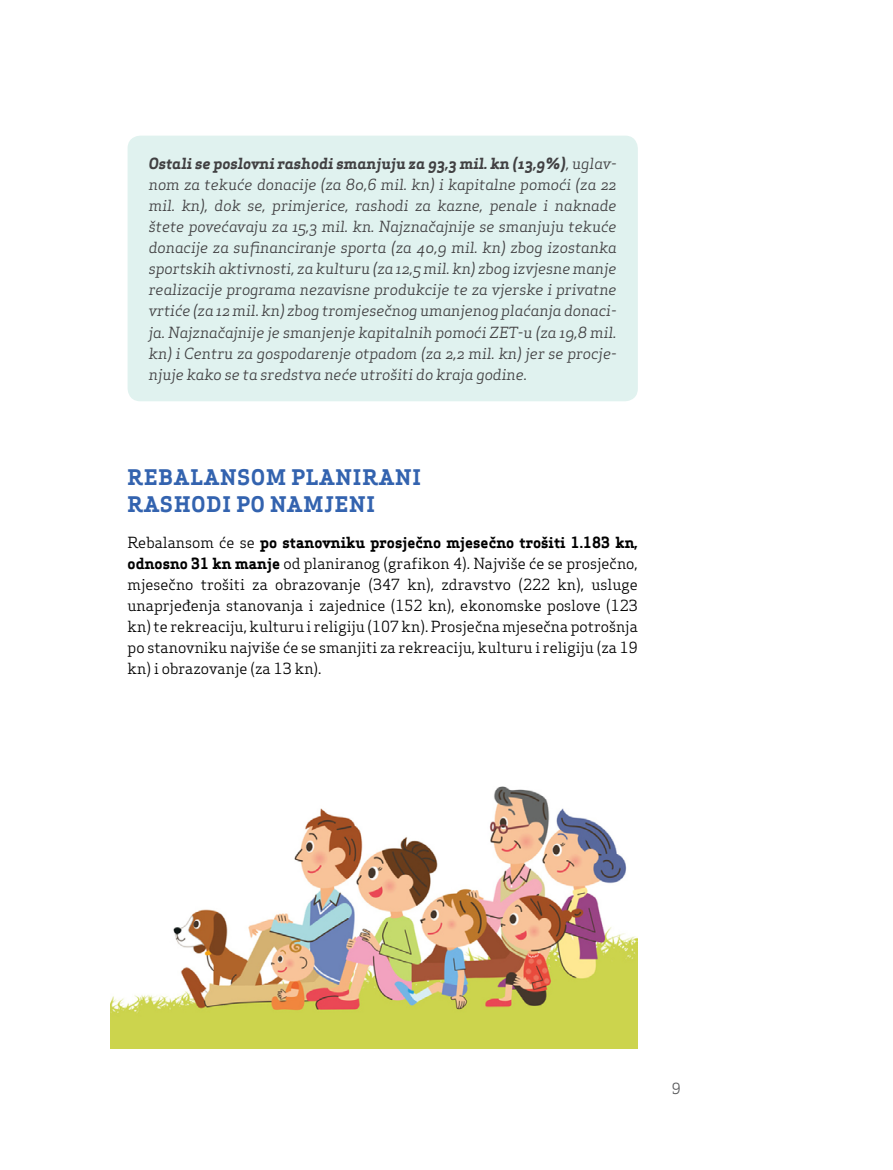
<style>
.page{position:relative;width:893px;height:1170px;background:#fff}
.page>*{position:absolute;margin:0;border:0;box-sizing:border-box;transform-origin:0 0}
.t1{font:700 21px/27px "Apex Serif";letter-spacing:.05em;color:#3363af}
.t2{font:italic 15px/21px "Apex Serif";color:#414042;text-align:justify}
.t3{font:15px/21px "Apex Serif";color:#000;text-align:justify}
.t4{font:15px "Apex Serif";color:#58595b}
.s1{font-weight:700}
</style>
<div class="page">
<div style="left:128px;top:136px;width:510px;height:265px;background:#e0f2ef;border-radius:13px"></div>
<img style="left:110px;top:786px;width:528px;height:262px">
<p class="t2" style="left:149px;top:153px;width:469px"><span class="s1">Ostali se poslovni rashodi smanjuju za 93,3 mil. kn (13,9%)</span>, uglav&shy;nom za tekuće donacije (za 80,6 mil. kn) i kapitalne pomoći (za 22 mil. kn), dok se, primjerice, rashodi za kazne, penale i naknade štete povećavaju za 15,3 mil. kn. Najznačajnije se smanjuju tekuće donacije za sufinanciranje sporta (za 40,9 mil. kn) zbog izostanka sportskih aktivnosti, za kulturu (za 12,5 mil. kn) zbog izvjesne manje realizacije programa nezavisne produkcije te za vjerske i privatne vrtiće (za 12 mil. kn) zbog tromjesečnog umanjenog plaćanja donaci&shy;ja. Najznačajnije je smanjenje kapitalnih pomoći ZET-u (za 19,8 mil. kn) i Centru za gospodarenje otpadom (za 2,2 mil. kn) jer se procje&shy;njuje kako se ta sredstva neće utrošiti do kraja godine.</p>
<h1 class="t1" style="left:128px;top:463px;width:295px">REBALANSOM PLANIRANI<br>RASHODI PO NAMJENI</h1>
<p class="t3" style="left:128px;top:531px;width:512px">Rebalansom će se <span class="s1">po stanovniku prosječno mjesečno trošiti 1.183 kn, odnosno 31 kn manje</span> od planiranog (grafikon 4). Najviše će se prosječno, mjesečno trošiti za obrazovanje (347 kn), zdravstvo (222 kn), usluge unaprjeđenja stanovanja i zajednice (152 kn), ekonomske poslove (123 kn) te rekreaciju, kulturu i religiju (107 kn). Prosječna mjesečna potrošnja po stanovniku najviše će se smanjiti za rekreaciju, kulturu i religiju (za 19 kn) i obrazovanje (za 13 kn).</p>
<p class="t4" style="left:672px;top:1078px;width:10px">9</p>
</div>
